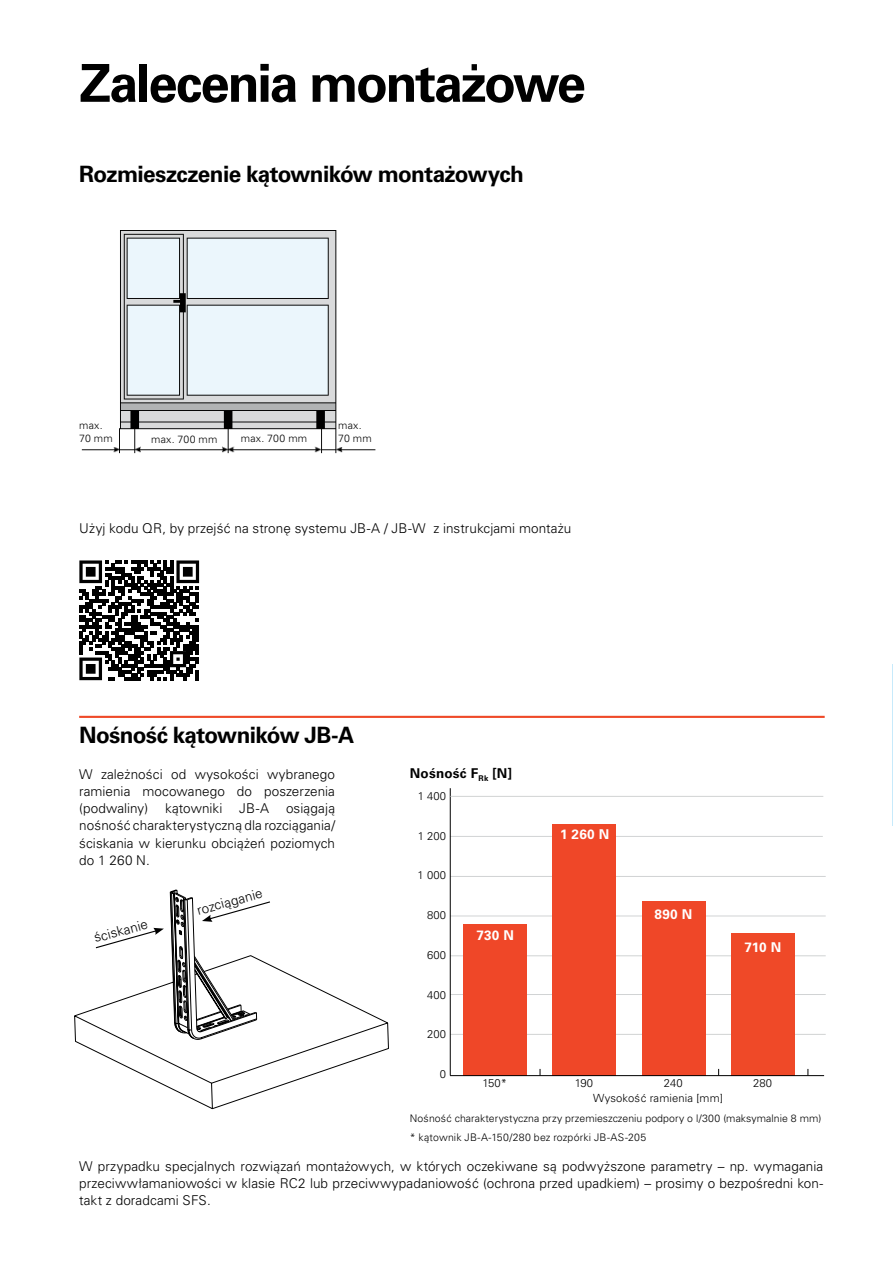
<style>
.page{position:relative;width:893px;height:1263px;background:#fff}
.page>*{position:absolute;margin:0;border:0;box-sizing:border-box;transform-origin:0 0}
.t1{font:700 52.5px "Univers LTCYR 65";letter-spacing:-.045em;color:#000}
.t2{font:700 22.5px "Univers LTCYR 65";letter-spacing:-.03em;color:#000}
.t3{font:300 13.5px/17px "Univers LTCYR 45";letter-spacing:.005em;color:#000;text-align:justify}
.t4{font:700 13.5px "Univers LTCYR 65";letter-spacing:.015em;color:#fff}
.t5{font:700 13.5px "Univers LTCYR 65";letter-spacing:.015em;color:#000}
.t6{font:300 11.25px "Univers LTCYR 45";letter-spacing:.01em;color:#000}
.t7{font:300 10.5px/13.2px "Univers LTCYR 45";letter-spacing:.01em;color:#000}
</style>
<div class="page">
<svg style="left:79px;top:560px;width:120px;height:120px"></svg>
<hr style="left:79px;top:716px;width:746px;height:2px;background:#ef4928">
<hr style="left:450px;top:836px;width:373px;height:1px;background:#d1d3d4">
<hr style="left:450px;top:876px;width:376px;height:1px;background:#d1d3d4">
<hr style="left:450px;top:916px;width:376px;height:1px;background:#d1d3d4">
<hr style="left:450px;top:955px;width:376px;height:1px;background:#d1d3d4">
<hr style="left:450px;top:994px;width:376px;height:1px;background:#d1d3d4">
<hr style="left:450px;top:1034px;width:376px;height:1px;background:#d1d3d4">
<div style="left:463px;top:924px;width:64px;height:152px;background:#ef4728"></div>
<div style="left:553px;top:824px;width:63px;height:252px;background:#ef4728"></div>
<div style="left:642px;top:901px;width:63px;height:174px;background:#ef4728"></div>
<div style="left:731px;top:933px;width:64px;height:142px;background:#ef4928"></div>
<hr style="left:450px;top:1075px;width:374px;height:1px;background:#000">
<hr style="left:450px;top:788px;width:1px;height:287px;background:#000">
<hr style="left:450px;top:796px;width:373px;height:1px;background:#d1d3d4">
<img style="left:81px;top:231px;width:295px;height:223px">
<div style="left:79px;top:421px;width:39px;height:25px;background:#fff"></div>
<div style="left:338px;top:421px;width:39px;height:25px;background:#fff"></div>
<div style="left:232px;top:435px;width:84px;height:10px;background:#fff"></div>
<div style="left:143px;top:436px;width:83px;height:10px;background:#fff"></div>
<svg style="left:74px;top:892px;width:315px;height:217px"></svg>
<svg style="left:170px;top:889px;width:101px;height:150px"></svg>
<svg style="left:95px;top:928px;width:69px;height:21px"></svg>
<hr style="left:892px;top:664px;width:1px;height:161px;background:#c7eafb">
<h1 class="t1" style="left:79px;top:46px;width:508px">Zalecenia montażowe</h1>
<h2 class="t2" style="left:79px;top:158px;width:446px">Rozmieszczenie kątowników montażowych</h2>
<p class="t7" style="left:79px;top:418px;width:35px">max.<br>70 mm</p>
<p class="t7" style="left:338px;top:418px;width:25px">max.</p>
<p class="t7" style="left:151px;top:433px;width:68px">max. 700 mm</p>
<p class="t7" style="left:241px;top:432px;width:68px">max. 700 mm</p>
<p class="t7" style="left:338px;top:431px;width:35px">70 mm</p>
<p class="t3" style="left:79px;top:519px;width:494px">Użyj kodu QR, by przejść na stronę systemu JB-A / JB-W z instrukcjami montażu</p>
<h2 class="t2" style="left:79px;top:720px;width:277px">Nośność kątowników JB-A</h2>
<p class="t3" style="left:79px;top:766px;width:257px">W zależności od wysokości wybranego ramienia mocowanego do poszerzenia (podwaliny) kątowniki JB-A osiągają nośność charakterystyczną dla rozciągania/ ściskania w kierunku obciążeń poziomych do 1 260 N.</p>
<p class="t5" style="left:410px;top:764px;width:104px">Nośność F<sub>Rk</sub> [N]</p>
<p class="t6" style="left:418px;top:788px;width:30px">1 400</p>
<p class="t6" style="left:418px;top:828px;width:30px">1 200</p>
<p class="t6" style="left:418px;top:868px;width:30px">1 000</p>
<p class="t6" style="left:427px;top:908px;width:20px">800</p>
<p class="t6" style="left:427px;top:947px;width:20px">600</p>
<p class="t6" style="left:427px;top:987px;width:20px">400</p>
<p class="t6" style="left:427px;top:1027px;width:20px">200</p>
<p class="t6" style="left:440px;top:1067px;width:8px">0</p>
<p class="t4" style="left:560px;top:825px;width:51px">1 260 N</p>
<p class="t3" style="left:195px;top:902px;width:69px;rotate:-15deg">rozciąganie</p>
<p class="t4" style="left:655px;top:905px;width:39px">890 N</p>
<p class="t3" style="left:92px;top:929px;width:57px;rotate:-15deg">ściskanie</p>
<p class="t4" style="left:476px;top:926px;width:39px">730 N</p>
<p class="t4" style="left:744px;top:938px;width:38px">710 N</p>
<p class="t6" style="left:482px;top:1076px;width:26px">150*</p>
<p class="t6" style="left:575px;top:1076px;width:20px">190</p>
<p class="t6" style="left:664px;top:1076px;width:20px">240</p>
<p class="t6" style="left:753px;top:1076px;width:20px">280</p>
<p class="t6" style="left:593px;top:1090px;width:131px">Wysokość ramienia [mm]</p>
<p class="t7" style="left:410px;top:1111px;width:413px">Nośność charakterystyczna przy przemieszczeniu podpory o l/300 (maksymalnie 8 mm)</p>
<p class="t7" style="left:410px;top:1131px;width:238px">* kątownik JB-A-150/280 bez rozpórki JB-AS-205</p>
<p class="t3" style="left:79px;top:1157px;width:746px">W przypadku specjalnych rozwiązań montażowych, w których oczekiwane są podwyższone parametry – np. wymagania przeciwwłamaniowości w klasie RC2 lub przeciwwypadaniowość (ochrona przed upadkiem) – prosimy o bezpośredni kon&shy;takt z doradcami SFS.</p>
</div>
